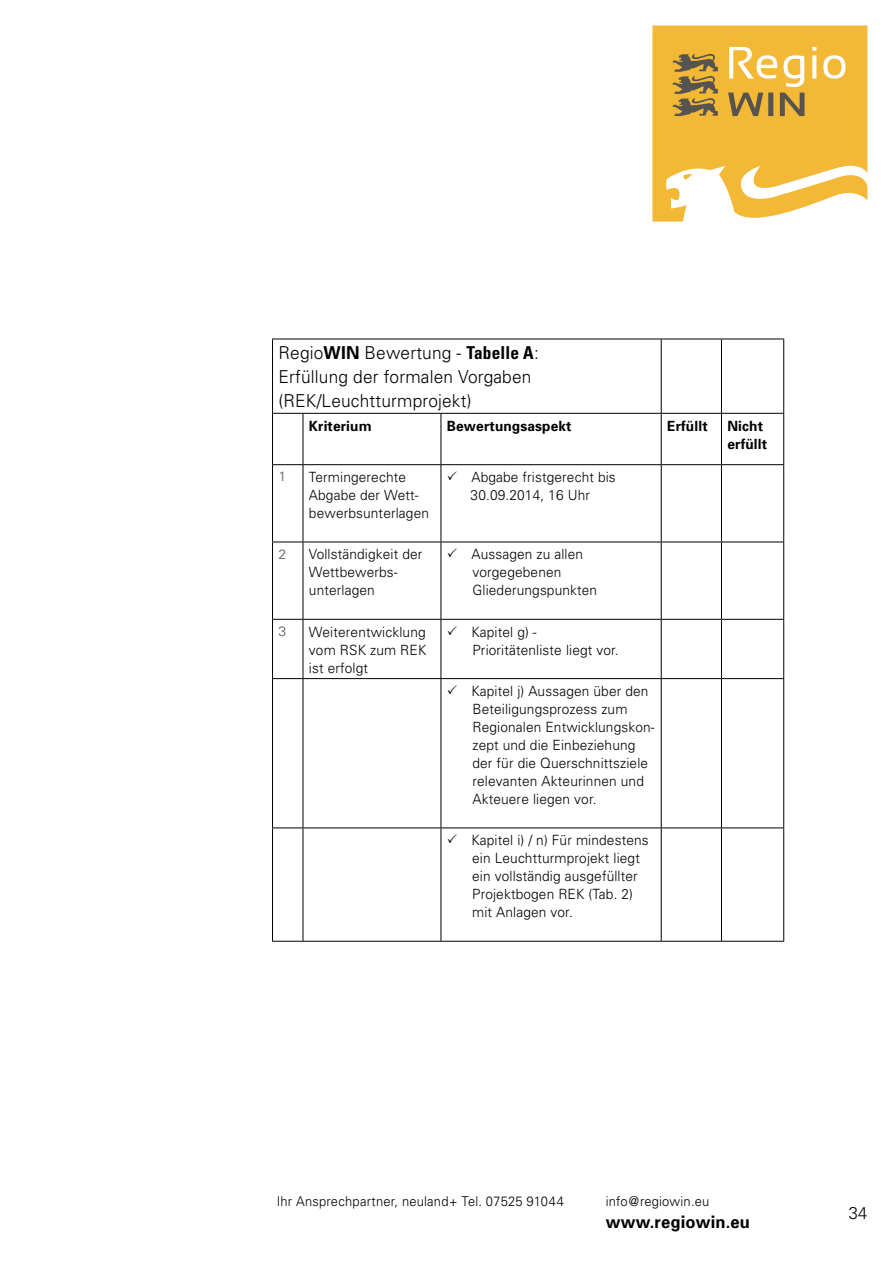
<style>
.page{position:relative;width:893px;height:1263px;background:#fff}
.page>*{position:absolute;margin:0;border:0;box-sizing:border-box;transform-origin:0 0}
.t1{font:300 17.85px/24px "Univers";letter-spacing:.01em;color:#000}
.t2{font:700 17.25px "Univers";letter-spacing:.01em;color:#000;scale:.96 1}
.t3{font:300 17.1px "Univers";color:#000}
.t4{font:300 14.1px/18px "Univers";letter-spacing:.01em;color:#000}
.t5{font:700 14.1px/18px "Univers";letter-spacing:.01em;color:#000}
.t6{font:300 13.5px "Univers";letter-spacing:.015em;color:#000;scale:.96 1}
.t7{font:300 13.5px "Univers";color:#575450;scale:1.05 1}
.s1{font-weight:700}
.s2{font-weight:700;font-stretch:condensed}
</style>
<div class="page">
<svg style="left:652px;top:26px;width:215px;height:196px"></svg>
<hr style="left:272px;top:339px;width:31px;height:1px;background:#000">
<hr style="left:272px;top:339px;width:1px;height:74px;background:#000">
<hr style="left:303px;top:339px;width:138px;height:1px;background:#000">
<hr style="left:441px;top:339px;width:220px;height:1px;background:#000">
<hr style="left:661px;top:339px;width:60px;height:1px;background:#000">
<hr style="left:661px;top:339px;width:1px;height:74px;background:#000">
<hr style="left:721px;top:339px;width:63px;height:1px;background:#000">
<hr style="left:721px;top:339px;width:1px;height:74px;background:#000">
<hr style="left:783px;top:339px;width:1px;height:74px;background:#000">
<hr style="left:272px;top:413px;width:31px;height:1px;background:#000">
<hr style="left:272px;top:414px;width:1px;height:50px;background:#000">
<hr style="left:303px;top:413px;width:138px;height:1px;background:#000">
<hr style="left:303px;top:414px;width:1px;height:50px;background:#000">
<hr style="left:441px;top:413px;width:220px;height:1px;background:#000">
<hr style="left:441px;top:414px;width:1px;height:50px;background:#000">
<hr style="left:661px;top:413px;width:60px;height:1px;background:#000">
<hr style="left:661px;top:414px;width:1px;height:50px;background:#000">
<hr style="left:721px;top:413px;width:63px;height:1px;background:#000">
<hr style="left:721px;top:414px;width:1px;height:50px;background:#000">
<hr style="left:783px;top:414px;width:1px;height:50px;background:#000">
<hr style="left:272px;top:464px;width:31px;height:1px;background:#000">
<hr style="left:272px;top:465px;width:1px;height:77px;background:#000">
<hr style="left:303px;top:464px;width:138px;height:1px;background:#000">
<hr style="left:303px;top:465px;width:1px;height:77px;background:#000">
<hr style="left:441px;top:464px;width:220px;height:1px;background:#000">
<hr style="left:441px;top:465px;width:1px;height:77px;background:#000">
<hr style="left:661px;top:464px;width:60px;height:1px;background:#000">
<hr style="left:661px;top:465px;width:1px;height:77px;background:#000">
<hr style="left:721px;top:464px;width:63px;height:1px;background:#000">
<hr style="left:721px;top:465px;width:1px;height:77px;background:#000">
<hr style="left:783px;top:465px;width:1px;height:77px;background:#000">
<hr style="left:272px;top:542px;width:1px;height:77px;background:#000">
<hr style="left:303px;top:542px;width:1px;height:77px;background:#000">
<hr style="left:441px;top:542px;width:1px;height:77px;background:#000">
<hr style="left:661px;top:542px;width:1px;height:77px;background:#000">
<hr style="left:721px;top:542px;width:1px;height:77px;background:#000">
<hr style="left:783px;top:542px;width:1px;height:77px;background:#000">
<hr style="left:272px;top:620px;width:1px;height:58px;background:#000">
<hr style="left:303px;top:620px;width:1px;height:58px;background:#000">
<hr style="left:441px;top:620px;width:1px;height:58px;background:#000">
<hr style="left:661px;top:620px;width:1px;height:58px;background:#000">
<hr style="left:721px;top:620px;width:1px;height:58px;background:#000">
<hr style="left:783px;top:620px;width:1px;height:58px;background:#000">
<hr style="left:272px;top:679px;width:1px;height:148px;background:#000">
<hr style="left:303px;top:679px;width:1px;height:148px;background:#000">
<hr style="left:441px;top:679px;width:1px;height:148px;background:#000">
<hr style="left:661px;top:679px;width:1px;height:148px;background:#000">
<hr style="left:721px;top:679px;width:1px;height:148px;background:#000">
<hr style="left:783px;top:679px;width:1px;height:148px;background:#000">
<hr style="left:272px;top:828px;width:1px;height:113px;background:#000">
<hr style="left:303px;top:828px;width:1px;height:113px;background:#000">
<hr style="left:441px;top:828px;width:1px;height:113px;background:#000">
<hr style="left:661px;top:828px;width:1px;height:113px;background:#000">
<hr style="left:721px;top:828px;width:1px;height:113px;background:#000">
<hr style="left:783px;top:828px;width:1px;height:113px;background:#000">
<hr style="left:272px;top:542px;width:31px;height:1px;background:#000">
<hr style="left:303px;top:542px;width:138px;height:1px;background:#000">
<hr style="left:441px;top:542px;width:220px;height:1px;background:#000">
<hr style="left:661px;top:542px;width:60px;height:1px;background:#000">
<hr style="left:721px;top:542px;width:63px;height:1px;background:#000">
<hr style="left:272px;top:619px;width:31px;height:1px;background:#000">
<hr style="left:303px;top:619px;width:138px;height:1px;background:#000">
<hr style="left:441px;top:619px;width:220px;height:1px;background:#000">
<hr style="left:661px;top:619px;width:60px;height:1px;background:#000">
<hr style="left:721px;top:619px;width:63px;height:1px;background:#000">
<hr style="left:272px;top:678px;width:31px;height:1px;background:#000">
<hr style="left:303px;top:678px;width:138px;height:1px;background:#000">
<hr style="left:441px;top:678px;width:220px;height:1px;background:#000">
<hr style="left:661px;top:678px;width:60px;height:1px;background:#000">
<hr style="left:721px;top:678px;width:63px;height:1px;background:#000">
<hr style="left:272px;top:827px;width:31px;height:1px;background:#000">
<hr style="left:303px;top:827px;width:138px;height:1px;background:#000">
<hr style="left:441px;top:827px;width:220px;height:1px;background:#000">
<hr style="left:661px;top:827px;width:60px;height:1px;background:#000">
<hr style="left:721px;top:827px;width:63px;height:1px;background:#000">
<hr style="left:272px;top:941px;width:31px;height:1px;background:#000">
<hr style="left:303px;top:941px;width:138px;height:1px;background:#000">
<hr style="left:441px;top:941px;width:220px;height:1px;background:#000">
<hr style="left:661px;top:941px;width:60px;height:1px;background:#000">
<hr style="left:721px;top:941px;width:63px;height:1px;background:#000">
<p class="t1" style="left:279px;top:341px;width:262px">Regio<span class="s1">WIN</span> Bewertung - <span class="s2">Tabelle A</span>:<br>Erfüllung der formalen Vorgaben (REK/Leuchtturmprojekt)</p>
<p class="t5" style="left:309px;top:417px;width:64px">Kriterium</p>
<p class="t5" style="left:447px;top:417px;width:126px">Bewertungsaspekt</p>
<p class="t5" style="left:667px;top:417px;width:42px">Erfüllt</p>
<p class="t5" style="left:727px;top:417px;width:41px">Nicht erfüllt</p>
<p class="t7" style="left:279px;top:468px;width:9px">1</p>
<p class="t4" style="left:309px;top:468px;width:122px">Termingerechte<br>Abgabe der Wett&shy;bewerbsunterlagen</p>
<p class="t4" style="left:471px;top:468px;width:147px">Abgabe fristgerecht bis<br>30.09.2014, 16 Uhr</p>
<p class="t7" style="left:279px;top:546px;width:9px">2</p>
<p class="t4" style="left:309px;top:545px;width:115px">Vollständigkeit der<br>Wettbewerbs&shy;unterlagen</p>
<p class="t4" style="left:471px;top:545px;width:127px">Aussagen zu allen vorgegebenen<br>Gliederungspunkten</p>
<p class="t7" style="left:279px;top:623px;width:9px">3</p>
<p class="t4" style="left:309px;top:623px;width:119px;text-align:justify">weiterentwicklung vom RSK zum REK ist erfolgt</p>
<p class="t4" style="left:471px;top:623px;width:149px">Kapitel g) -<br>Prioritätenliste liegt vor.</p>
<p class="t4" style="left:471px;top:682px;width:185px">Kapitel j) Aussagen über den<br>Beteiligungsprozess zum<br>Regionalen Entwicklungskon&shy;zept und die Einbeziehung der für die Querschnittsziele relevanten Akteurinnen und<br>Akteuere liegen vor.</p>
<p class="t4" style="left:471px;top:831px;width:179px">Kapitel i) / n) Für mindestens ein Leuchtturmprojekt liegt ein vollständig ausgefüllter<br>Projektbogen REK (Tab. 2) mit Anlagen vor.</p>
<p class="t6" style="left:277px;top:1193px;width:301px">Ihr Ansprechpartner, neuland+ Tel. 07525 91044</p>
<p class="t6" style="left:606px;top:1193px;width:109px">info@regiowin.eu</p>
<p class="t2" style="left:606px;top:1211px;width:152px">www.regiowin.eu</p>
<p class="t3" style="left:849px;top:1203px;width:20px">34</p>
</div>
